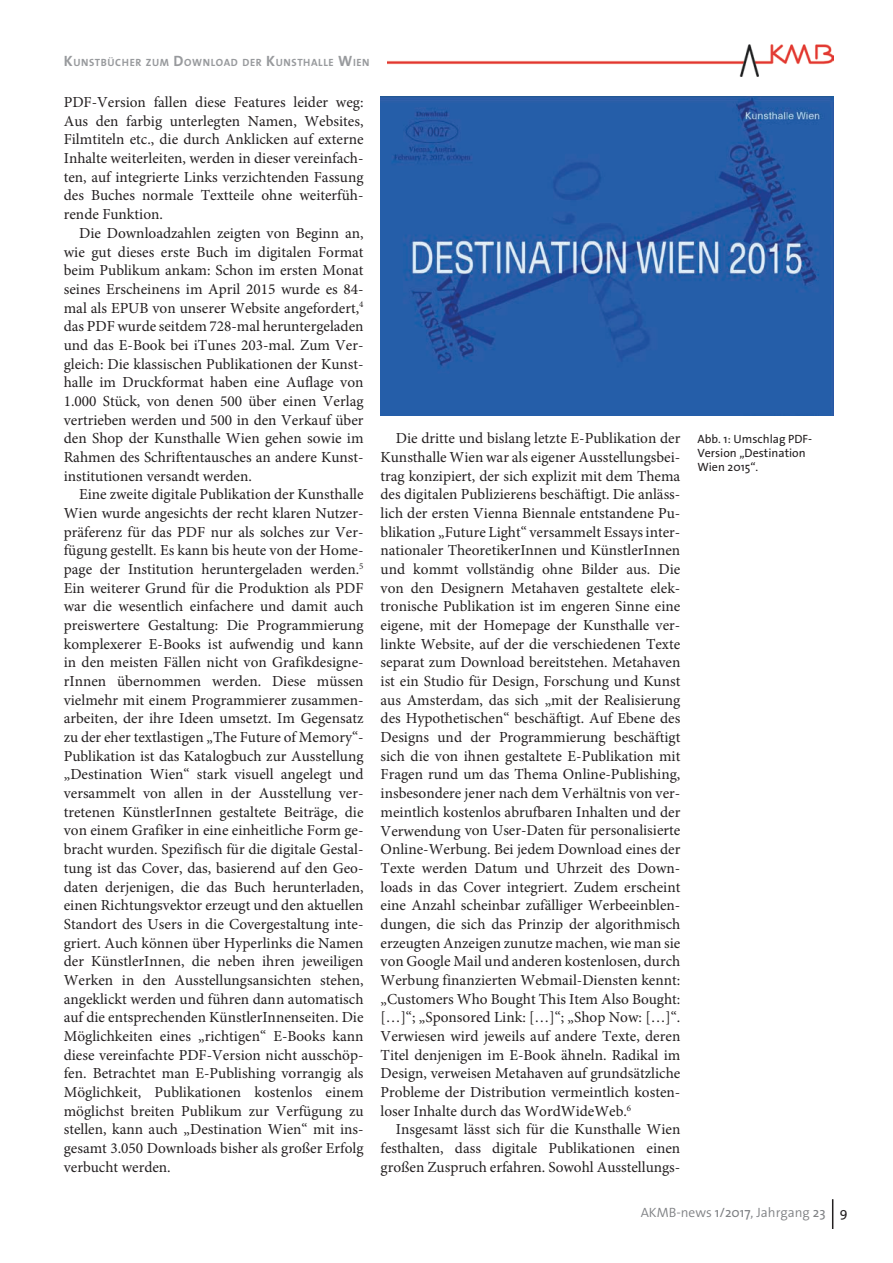
<style>
.page{position:relative;width:893px;height:1263px;background:#fff}
.page>*{position:absolute;margin:0;border:0;box-sizing:border-box;transform-origin:0 0}
.t1{font:15.3px/18.6px "Minion Pro";color:#231f20;text-align:justify}
.t2{font:300 13.5px "The Sans B4";color:#808285}
.t3{font:12px/14.2px "The Sans B5 Plain";color:#231f20}
.t4{font:700 10.5px "The Sans B7";letter-spacing:.055em;color:#989a9d}
.s1{font-size:15px}
.s2{font-family:"The Mix"}
.s3{font-family:"The Mix";font-weight:400}
.s4{font-family:"The Mix";font-weight:400;color:#231f20}
</style>
<div class="page">
<img style="left:387px;top:44px;width:446px;height:33px">
<hr style="left:832px;top:1199px;width:1px;height:30px;background:#231f20">
<img style="left:381px;top:97px;width:452px;height:319px">
<p class="t4" style="left:64px;top:57px;width:307px"><span class="s1">K</span>UNSTBÜCHER ZUM <span class="s1">D</span>OWNLOAD DER <span class="s1">K</span>UNSTHALLE <span class="s1">W</span>IEN</p>
<p class="t1" style="left:64px;top:93px;width:301px">PDF-Version fallen diese Features leider weg:<br>Aus den farbig unterlegten Namen, Websites, Filmtiteln etc., die durch Anklicken auf externe Inhalte weiterleiten, werden in dieser vereinfach&shy;ten, auf integrierte Links verzichtenden Fassung des Buches normale Textteile ohne weiterfüh&shy;rende Funktion.</p>
<p class="t1" style="left:64px;top:224px;width:301px;text-indent:15px">Die Downloadzahlen zeigten von Beginn an, wie gut dieses erste Buch im digitalen Format beim Publikum ankam: Schon im ersten Monat seines Erscheinens im April 2015 wurde es 84- mal als EPUB von unserer Website angefordert,<sup>4 </sup>das PDF wurde seitdem 728-mal heruntergeladen und das E-Book bei iTunes 203-mal. Zum Ver&shy;gleich: Die klassischen Publikationen der Kunst&shy;halle im Druckformat haben eine Auflage von 1.000 Stück, von denen 500 über einen Verlag vertrieben werden und 500 in den Verkauf über den Shop der Kunsthalle Wien gehen sowie im Rahmen des Schriftentausches an andere Kunst&shy;institutionen versandt werden.</p>
<p class="t1" style="left:64px;top:485px;width:301px;text-indent:15px">Eine zweite digitale Publikation der Kunsthalle Wien wurde angesichts der recht klaren Nutzer&shy;präferenz für das PDF nur als solches zur Ver&shy;fügung gestellt. Es kann bis heute von der Home&shy;page der Institution heruntergeladen werden.<sup>5<br></sup>Ein weiterer Grund für die Produktion als PDF war die wesentlich einfachere und damit auch preiswertere Gestaltung: Die Programmierung komplexerer E-Books ist aufwendig und kann in den meisten Fällen nicht von Grafikdesigne&shy;rInnen übernommen werden. Diese müssen vielmehr mit einem Programmierer zusammen&shy;arbeiten, der ihre Ideen umsetzt. Im Gegensatz zu der eher textlastigen „The Future of Memory“- Publikation ist das Katalogbuch zur Ausstellung „Destination Wien“ stark visuell angelegt und versammelt von allen in der Ausstellung ver&shy;tretenen KünstlerInnen gestaltete Beiträge, die von einem Grafiker in eine einheitliche Form ge&shy;bracht wurden. Spezifisch für die digitale Gestal&shy;tung ist das Cover, das, basierend auf den Geo&shy;daten derjenigen, die das Buch herunterladen, einen Richtungsvektor erzeugt und den aktuellen Standort des Users in die Covergestaltung inte&shy;griert. Auch können über Hyperlinks die Namen der KünstlerInnen, die neben ihren jeweiligen Werken in den Ausstellungsansichten stehen, angeklickt werden und führen dann automatisch auf die entsprechenden KünstlerInnenseiten. Die Möglichkeiten eines „richtigen“ E-Books kann diese vereinfachte PDF-Version nicht ausschöp&shy;fen. Betrachtet man E-Publishing vorrangig als Möglichkeit, Publikationen kostenlos einem möglichst breiten Publikum zur Verfügung zu stellen, kann auch „Destination Wien“ mit ins&shy;gesamt 3.050 Downloads bisher als großer Erfolg verbucht werden.</p>
<p class="t1" style="left:381px;top:429px;width:301px;text-indent:15px">Die dritte und bislang letzte E-Publikation der Kunsthalle Wien war als eigener Ausstellungsbei&shy;trag konzipiert, der sich explizit mit dem Thema des digitalen Publizierens beschäftigt. Die anläss&shy;lich der ersten Vienna Biennale entstandene Pu&shy;blikation „Future Light“ versammelt Essays inter&shy;nationaler TheoretikerInnen und KünstlerInnen und kommt vollständig ohne Bilder aus. Die von den Designern Metahaven gestaltete elek&shy;tronische Publikation ist im engeren Sinne eine eigene, mit der Homepage der Kunsthalle ver&shy;linkte Website, auf der die verschiedenen Texte separat zum Download bereitstehen. Metahaven ist ein Studio für Design, Forschung und Kunst aus Amsterdam, das sich „mit der Realisierung des Hypothetischen“ beschäftigt. Auf Ebene des Designs und der Programmierung beschäftigt sich die von ihnen gestaltete E-Publikation mit Fragen rund um das Thema Online-Publishing, insbesondere jener nach dem Verhältnis von ver&shy;meintlich kostenlos abrufbaren Inhalten und der Verwendung von User-Daten für personalisierte Online-Werbung. Bei jedem Download eines der Texte werden Datum und Uhrzeit des Down&shy;loads in das Cover integriert. Zudem erscheint eine Anzahl scheinbar zufälliger Werbeeinblen&shy;dungen, die sich das Prinzip der algorithmisch erzeugten Anzeigen zunutze machen, wie man sie von Google Mail und anderen kostenlosen, durch Werbung finanzierten Webmail-Diensten kennt: „Customers Who Bought This Item Also Bought: […]“; „Sponsored Link: […]“; „Shop Now: […]“.<br>Verwiesen wird jeweils auf andere Texte, deren Titel denjenigen im E-Book ähneln. Radikal im Design, verweisen Metahaven auf grundsätzliche Probleme der Distribution vermeintlich kosten&shy;loser Inhalte durch das WordWideWeb.<sup>6</sup></p>
<p class="t1" style="left:381px;top:1120px;width:301px;text-indent:15px">Insgesamt lässt sich für die Kunsthalle Wien festhalten, dass digitale Publikationen einen großen Zuspruch erfahren. Sowohl Ausstellungs-</p>
<p class="t3" style="left:697px;top:432px;width:116px">Abb. <span class="s2">1</span>: Umschlag PDF-<br>Version „Destination<br>Wien <span class="s2">2015</span>“.</p>
<p class="t2" style="left:641px;top:1205px;width:209px">AKMB-news <span class="s3">1/2017</span>, Jahrgang <span class="s3">23</span> <span class="s4">9</span></p>
</div>
